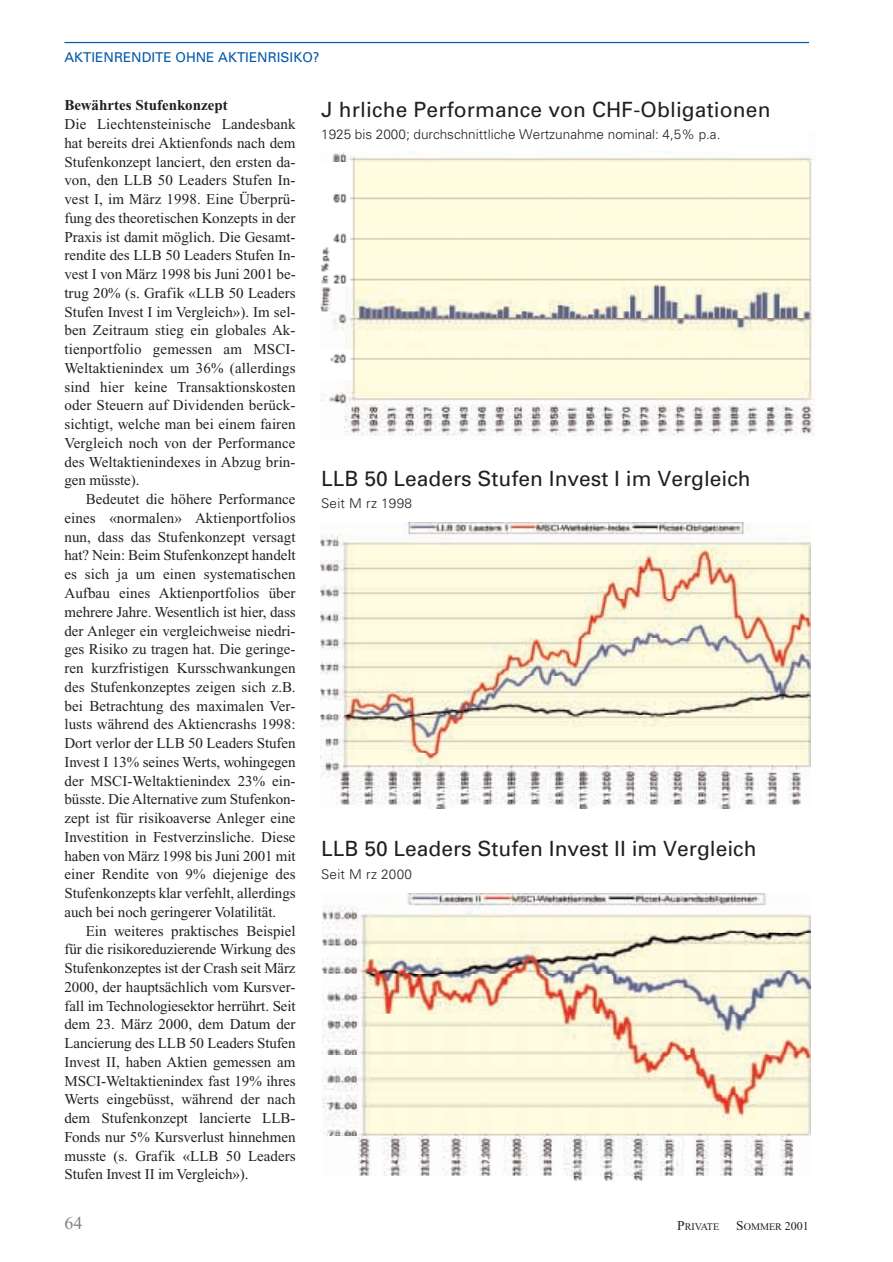
<style>
.page{position:relative;width:893px;height:1262px;background:#fff}
.page>*{position:absolute;margin:0;border:0;box-sizing:border-box;transform-origin:0 0}
.t1{font:21px "Univers";color:#231f20}
.t2{font:18px "Times New Roman";color:#808285}
.t3{font:15px/18.8px "Times New Roman";letter-spacing:-.005em;color:#231f20;text-align:justify}
.t4{font:700 15px "Times New Roman";color:#231f20}
.t5{font:300 13.5px "Univers";color:#231f20}
.t6{font:13.5px "Univers";color:#0157a8}
.t7{font:10.2px "Times New Roman";color:#231f20}
.s1{font-size:13.5px}
.s2{font-size:12px}
</style>
<div class="page">
<hr style="left:64px;top:42px;width:745px;height:1px;background:#0157a8">
<img style="left:332px;top:151px;width:481px;height:12px">
<img style="left:320px;top:163px;width:494px;height:273px">
<img style="left:320px;top:522px;width:490px;height:286px">
<img style="left:323px;top:893px;width:487px;height:287px">
<p class="t6" style="left:64px;top:52px;width:257px">AKTIENRENDITE OHNE AKTIENRISIKO?</p>
<p class="t4" style="left:64px;top:100px;width:165px">Bewährtes Stufenkonzept</p>
<p class="t3" style="left:64px;top:116px;width:233px">Die Liechtensteinische Landesbank hat bereits drei Aktienfonds nach dem Stufenkonzept lanciert, den ersten da&shy;von, den LLB 50 Leaders Stufen In&shy;vest I, im März 1998. Eine Überprü&shy;fung des theoretischen Konzepts in der Praxis ist damit möglich. Die Gesamt&shy;rendite des LLB 50 Leaders Stufen In&shy;vest I von März 1998 bis Juni 2001 be&shy;trug 20% (s. Grafik «LLB 50 Leaders Stufen Invest I im Vergleich»). Im sel&shy;ben Zeitraum stieg ein globales Ak&shy;tienportfolio gemessen am MSCI-Weltaktienindex um 36% (allerdings sind hier keine Transaktionskosten oder Steuern auf Dividenden berück&shy;sichtigt, welche man bei einem fairen Vergleich noch von der Performance des Weltaktienindexes in Abzug brin&shy;gen müsste).</p>
<p class="t3" style="left:64px;top:491px;width:233px;text-indent:21px">Bedeutet die höhere Performance eines «normalen» Aktienportfolios nun, dass das Stufenkonzept versagt hat? Nein: Beim Stufenkonzept handelt es sich ja um einen systematischen Aufbau eines Aktienportfolios über mehrere Jahre. Wesentlich ist hier, dass der Anleger ein vergleichweise niedri&shy;ges Risiko zu tragen hat. Die geringe&shy;ren kurzfristigen Kursschwankungen des Stufenkonzeptes zeigen sich z.B. bei Betrachtung des maximalen Ver&shy;lusts während des Aktiencrashs 1998:<br>Dort verlor der LLB 50 Leaders Stufen Invest I 13% seines Werts, wohingegen der MSCI-Weltaktienindex 23% ein&shy;büsste. Die Alternative zum Stufenkon&shy;zept ist für risikoaverse Anleger eine Investition in Festverzinsliche. Diese haben von März 1998 bis Juni 2001 mit einer Rendite von 9% diejenige des Stufenkonzepts klar verfehlt, allerdings auch bei noch geringerer Volatilität.</p>
<p class="t3" style="left:64px;top:922px;width:233px;text-indent:21px">Ein weiteres praktisches Beispiel für die risikoreduzierende Wirkung des Stufenkonzeptes ist der Crash seit März 2000, der hauptsächlich vom Kursver&shy;fall im Technologiesektor herrührt. Seit dem 23. März 2000, dem Datum der Lancierung des LLB 50 Leaders Stufen Invest II, haben Aktien gemessen am MSCI-Weltaktienindex fast 19% ihres Werts eingebüsst, während der nach dem Stufenkonzept lancierte LLB-Fonds nur 5% Kursverlust hinnehmen musste (s. Grafik «LLB 50 Leaders Stufen Invest II im Vergleich»).</p>
<p class="t2" style="left:64px;top:1216px;width:19px">64</p>
<p class="t7" style="left:677px;top:1223px;width:133px"><span class="s1">P</span>RIVATE <span class="s1">S</span>OMMER <span class="s2">2001</span></p>
<h1 class="t1" style="left:321px;top:101px;width:451px">J hrliche Performance von CHF-Obligationen</h1>
<p class="t5" style="left:321px;top:129px;width:401px">1925 bis 2000; durchschnittliche Wertzunahme nominal: 4,5% p.a.</p>
<h1 class="t1" style="left:321px;top:470px;width:431px">LLB 50 Leaders Stufen Invest I im Vergleich</h1>
<p class="t5" style="left:321px;top:498px;width:92px">Seit M rz 1998</p>
<h1 class="t1" style="left:321px;top:841px;width:437px">LLB 50 Leaders Stufen Invest II im Vergleich</h1>
<p class="t5" style="left:321px;top:868px;width:92px">Seit M rz 2000</p>
</div>
